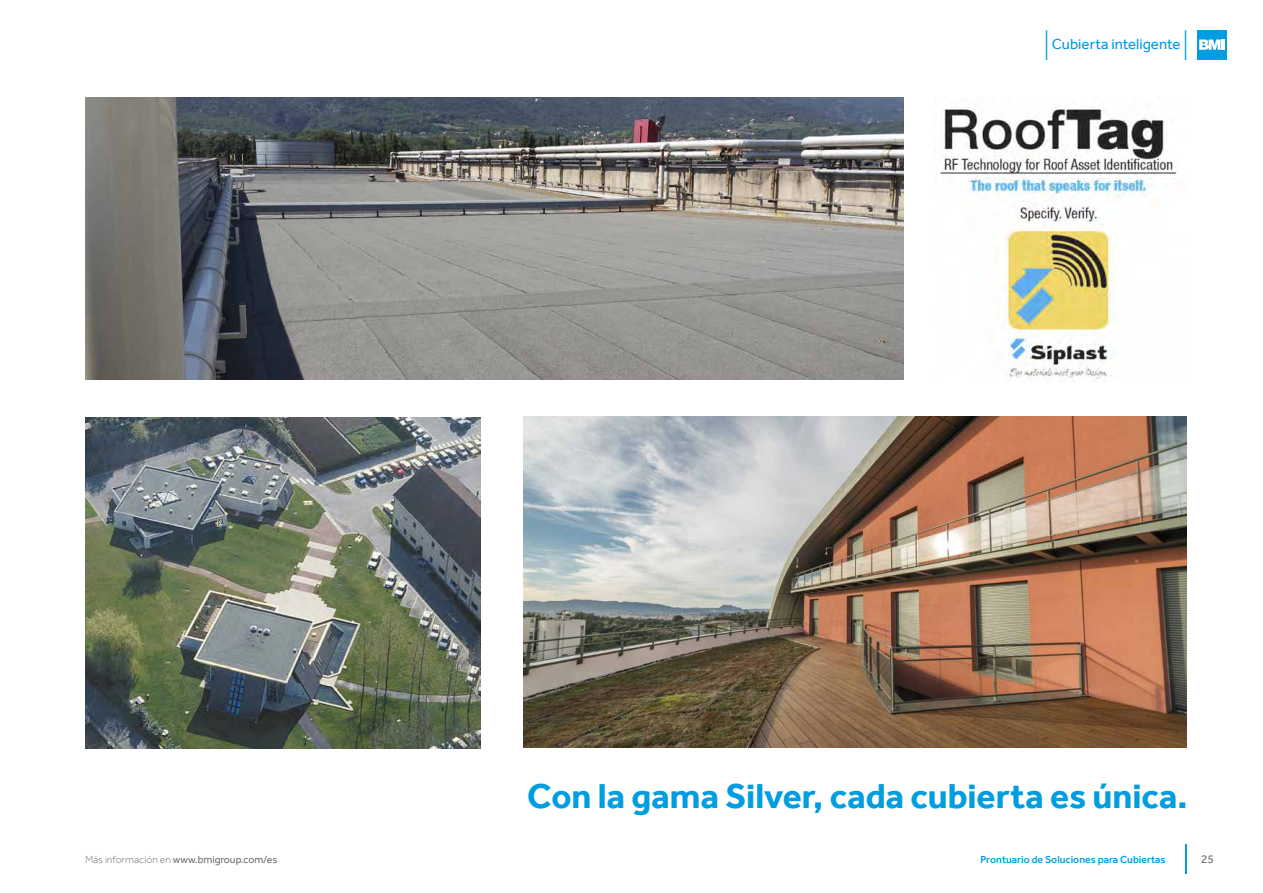
<style>
.page{position:relative;width:1263px;height:893px;background:#fff}
.page>*{position:absolute;margin:0;border:0;box-sizing:border-box;transform-origin:0 0}
.t1{font:700 35.55px "Effra";color:#009de0}
.t2{font:15px "Effra";color:#009de0}
.t3{font:12px "Effra";color:#6f6f6e}
.t4{font:10.5px "Effra";color:#6f6f6e}
.t5{font:500 10.5px "Effra";color:#009de0}
.s1{font-weight:300;font-size:29.7px}
.s2{font-weight:300}
</style>
<div class="page">
<hr style="left:1185px;top:844px;width:2px;height:30px;background:#009de0">
<div style="left:1197px;top:30px;width:30px;height:30px;background:#009de0"></div>
<svg style="left:1199px;top:40px;width:21px;height:10px"></svg>
<hr style="left:1221px;top:40px;width:4px;height:10px;background:#fff">
<img style="left:85px;top:98px;width:819px;height:282px">
<img style="left:940px;top:107px;width:237px;height:274px">
<img style="left:85px;top:417px;width:395px;height:331px">
<img style="left:523px;top:417px;width:663px;height:330px">
<p class="t2" style="left:1043px;top:35px;width:147px"><span class="s1">|</span>Cubierta inteligente<span class="s1">|</span></p>
<p class="t1" style="left:527px;top:775px;width:662px">Con la gama Silver, cada cubierta es única.</p>
<p class="t4" style="left:85px;top:853px;width:194px"><span class="s2">Más información en</span> www.bmigroup.com/es</p>
<p class="t5" style="left:981px;top:853px;width:186px">Prontuario de Soluciones para Cubiertas</p>
<p class="t3" style="left:1201px;top:852px;width:15px">25</p>
</div>
